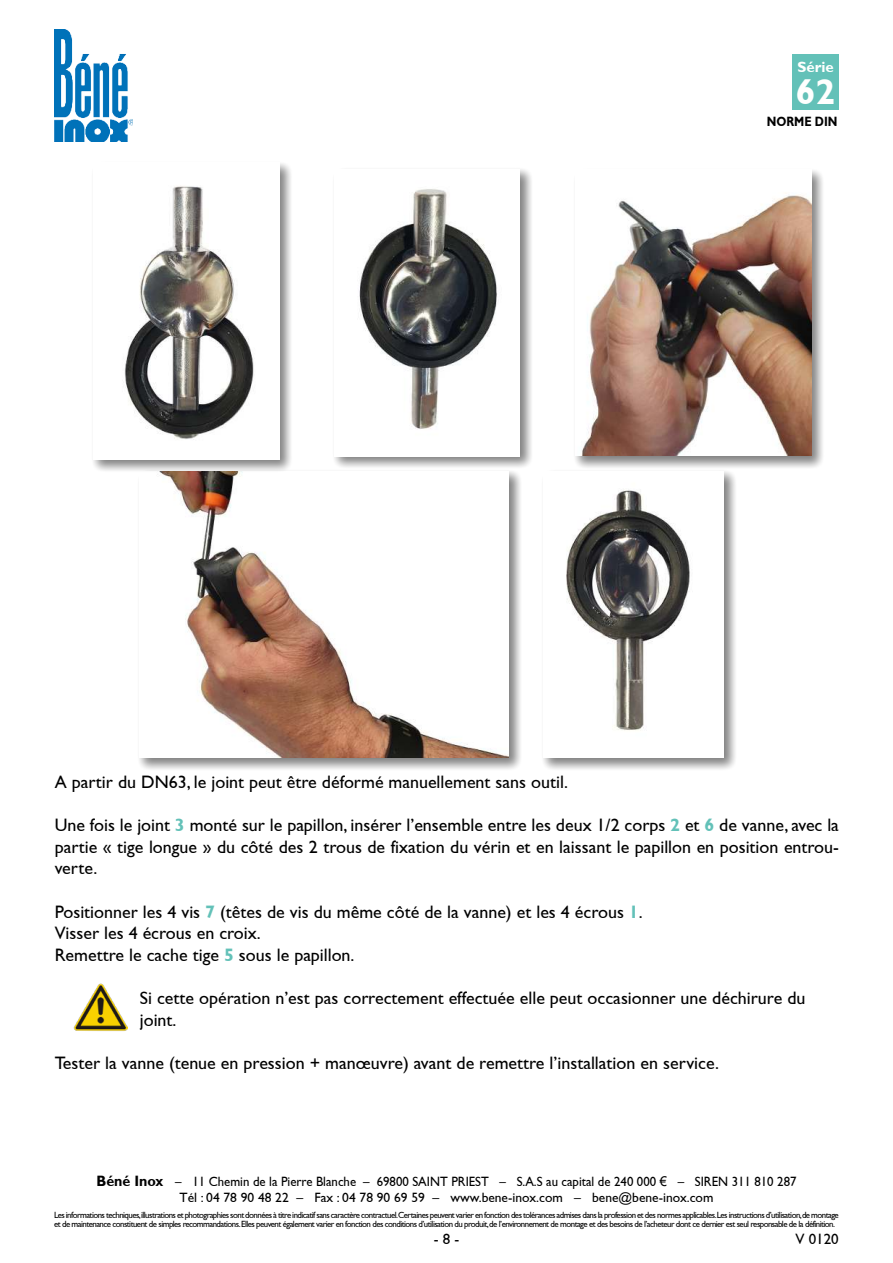
<style>
.page{position:relative;width:893px;height:1263px;background:#fff}
.page>*{position:absolute;margin:0;border:0;box-sizing:border-box;transform-origin:0 0}
.t1{font:700 36px "Gill Sans";color:#fefffe}
.t2{font:18px/21.6px "Gill Sans";color:#000}
.t3{font:15px "Gill Sans";color:#000}
.t4{font:700 15px "Gill Sans";color:#fefffe}
.t5{font:13.5px/16.2px "Gill Sans";color:#000;text-align:center;scale:.95 1}
.t6{font:700 13.5px "Gill Sans";color:#000;scale:.85 1}
.t7{font:9px/9px "Gill Sans";letter-spacing:-.06em;color:#000}
.s1{font-weight:700;color:#63c1b8}
.s2{font-weight:700;font-size:15px}
.s3{font-family:"Arial"}
</style>
<div class="page">
<div style="left:792px;top:54px;width:47px;height:56px;background:#63c1b8"></div>
<img style="left:54px;top:30px;width:79px;height:112px">
<img style="left:73px;top:983px;width:55px;height:48px">
<div style="left:331px;top:167px;width:203px;height:303px;background:#000;opacity:.5"></div>
<img style="left:335px;top:170px;width:184px;height:286px">
<div style="left:572px;top:167px;width:253px;height:303px;background:#000;opacity:.5"></div>
<img style="left:575px;top:170px;width:236px;height:286px">
<div style="left:136px;top:468px;width:387px;height:304px;background:#000;opacity:.5"></div>
<img style="left:139px;top:471px;width:370px;height:287px">
<div style="left:540px;top:468px;width:198px;height:304px;background:#000;opacity:.5"></div>
<img style="left:543px;top:471px;width:181px;height:287px">
<div style="left:90px;top:160px;width:204px;height:313px;background:#000;opacity:.5"></div>
<img style="left:94px;top:163px;width:185px;height:296px">
<p class="t4" style="left:797px;top:62px;width:38px">Série</p>
<h1 class="t1" style="left:796px;top:79px;width:41px">62</h1>
<p class="t6" style="left:767px;top:116px;width:85px">NORME DIN</p>
<p class="t2" style="left:55px;top:771px;width:515px">A partir du DN63, le joint peut être déformé manuellement sans outil.</p>
<p class="t2" style="left:55px;top:814px;width:786px;text-align:justify">Une fois le joint <span class="s1">3</span> monté sur le papillon, insérer l’ensemble entre les deux 1/2 corps <span class="s1">2</span> et <span class="s1">6</span> de vanne, avec la partie « tige longue » du côté des 2 trous de fixation du vérin et en laissant le papillon en position entrou&shy;verte.</p>
<p class="t2" style="left:55px;top:901px;width:590px">Positionner les 4 vis <span class="s1">7</span> (têtes de vis du même côté de la vanne) et les 4 écrous <span class="s1">1</span>.<br>Visser les 4 écrous en croix.<br>Remettre le cache tige <span class="s1">5</span> sous le papillon.</p>
<p class="t2" style="left:140px;top:987px;width:667px">Si cette opération n’est pas correctement effectuée elle peut occasionner une déchirure du joint.</p>
<p class="t2" style="left:55px;top:1052px;width:666px">Tester la vanne (tenue en pression + manœuvre) avant de remettre l’installation en service.</p>
<p class="t5" style="left:96px;top:1173px;width:738px"><span class="s2">Béné Inox</span> – 11 Chemin de la Pierre Blanche – 69800 SAINT PRIEST – S.A.S au capital de 240 000 <span class="s3">€</span> – SIREN 311 810 287<br>Tél : 04 78 90 48 22 – Fax : 04 78 90 69 59 – www.bene-inox.com – bene@bene-inox.com</p>
<p class="t3" style="left:795px;top:1231px;width:45px">V 0120</p>
<p class="t7" style="left:54px;top:1210px;width:786px">Les informations techniques,illustrations et photographies sont données à titre indicatif sans caractère contractuel.Certaines peuvent varier en fonction des tolérances admises dans la profession et des normes applicables.Les instructions d’utilisation,de montage et de maintenance constituent de simples recommandations.Elles peuvent également varier en fonction des conditions d’utilisation du produit,de l’environnement de montage et des besoins de l’acheteur dont ce dernier est seul responsable de la définition.</p>
<p class="t3" style="left:434px;top:1234px;width:27px">- 8 -</p>
</div>
